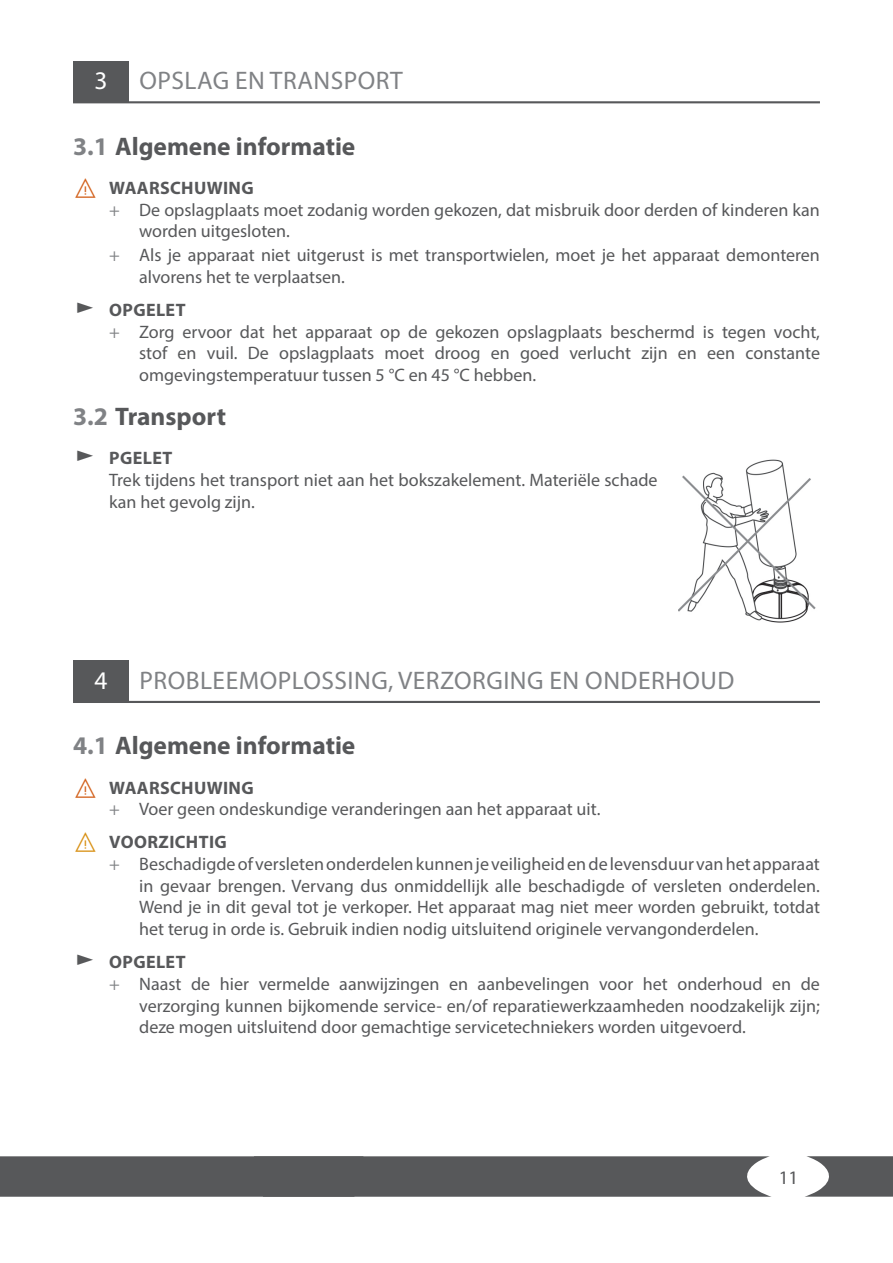
<style>
.page{position:relative;width:893px;height:1263px;background:#fff}
.page>*{position:absolute;margin:0;border:0;box-sizing:border-box;transform-origin:0 0}
.t1{font:25.5px "Myriad Pro";letter-spacing:.02em;color:#808285}
.t2{font:700 25.5px "Myriad Pro";color:#57585a}
.t3{font:25.5px "Myriad Pro";color:#fff}
.t4{font:19.2px "Myriad Pro";color:#57585a}
.Text_Hinweise{font:18px/21.6px "Myriad Pro";color:#57585a}
.t5{font:700 18px "Myriad Pro";letter-spacing:.02em;color:#57585a}
.s1{color:#808285}
.s2{color:#d2601a}
.s3{color:#d89013}
</style>
<div class="page">
<img style="left:679px;top:459px;width:137px;height:164px">
<svg style="left:0;top:1156px;width:771px;height:41px;background:#5c5d5f"></svg>
<svg style="left:805px;top:1156px;width:88px;height:41px"></svg>
<div style="left:73px;top:61px;width:55px;height:41px;background:#57585a"></div>
<hr style="left:73px;top:101px;width:747px;height:2px;background:#57585a">
<div style="left:73px;top:661px;width:55px;height:40px;background:#57585a"></div>
<hr style="left:73px;top:701px;width:747px;height:2px;background:#57585a">
<p class="t3" style="left:94px;top:65px;width:15px">3</p>
<p class="t1" style="left:139px;top:65px;width:265px">OPSLAG EN TRANSPORT</p>
<p class="t2" style="left:73px;top:129px;width:284px"><span class="s1">3.1</span> Algemene informatie</p>
<p class="t5" style="left:73px;top:176px;width:182px"><span class="s2">⚠</span> WAARSCHUWING</p>
<p class="Text_Hinweise" style="left:139px;top:198px;width:682px;text-indent:-30px"><span class="s1">+</span> De opslagplaats moet zodanig worden gekozen, dat misbruik door derden of kinderen kan worden uitgesloten.</p>
<p class="Text_Hinweise" style="left:139px;top:245px;width:682px;line-height:21.1px;text-indent:-30px"><span class="s1">+</span> Als je apparaat niet uitgerust is met transportwielen, moet je het apparaat demonteren alvorens het te verplaatsen.</p>
<p class="t5" style="left:109px;top:298px;width:78px">OPGELET</p>
<p class="Text_Hinweise" style="left:139px;top:320px;width:682px;text-align:justify;text-indent:-30px"><span class="s1">+</span> Zorg ervoor dat het apparaat op de gekozen opslagplaats beschermd is tegen vocht, stof en vuil. De opslagplaats moet droog en goed verlucht zijn en een constante omgevingstemperatuur tussen 5 °C en 45 °C hebben.</p>
<p class="t2" style="left:73px;top:400px;width:155px"><span class="s1">3.2</span> Transport</p>
<p class="t5" style="left:109px;top:447px;width:65px">PGELET</p>
<p class="Text_Hinweise" style="left:109px;top:469px;width:550px">Trek tijdens het transport niet aan het bokszakelement. Materiële schade kan het gevolg zijn.</p>
<p class="t3" style="left:94px;top:664px;width:15px">4</p>
<p class="t1" style="left:139px;top:664px;width:596px">PROBLEEMOPLOSSING, VERZORGING EN ONDERHOUD</p>
<p class="t2" style="left:73px;top:729px;width:284px"><span class="s1">4.1</span> Algemene informatie</p>
<p class="t5" style="left:73px;top:776px;width:182px"><span class="s2">⚠</span> WAARSCHUWING</p>
<p class="Text_Hinweise" style="left:109px;top:798px;width:493px"><span class="s1">+</span> Voer geen ondeskundige veranderingen aan het apparaat uit.</p>
<p class="t5" style="left:73px;top:831px;width:155px"><span class="s3">⚠</span> VOORZICHTIG</p>
<p class="Text_Hinweise" style="left:139px;top:853px;width:682px;text-align:justify;text-indent:-30px"><span class="s1">+</span> Beschadigde of versleten onderdelen kunnen je veiligheid en de levensduur van het apparaat in gevaar brengen. Vervang dus onmiddellijk alle beschadigde of versleten onderdelen.<br>Wend je in dit geval tot je verkoper. Het apparaat mag niet meer worden gebruikt, totdat het terug in orde is. Gebruik indien nodig uitsluitend originele vervangonderdelen.</p>
<p class="t5" style="left:109px;top:950px;width:78px">OPGELET</p>
<p class="Text_Hinweise" style="left:139px;top:973px;width:682px;text-align:justify;text-indent:-30px"><span class="s1">+</span> Naast de hier vermelde aanwijzingen en aanbevelingen voor het onderhoud en de verzorging kunnen bijkomende service- en/of reparatiewerkzaamheden noodzakelijk zijn; deze mogen uitsluitend door gemachtige servicetechniekers worden uitgevoerd.</p>
<p class="t4" style="left:779px;top:1166px;width:21px">11</p>
</div>
